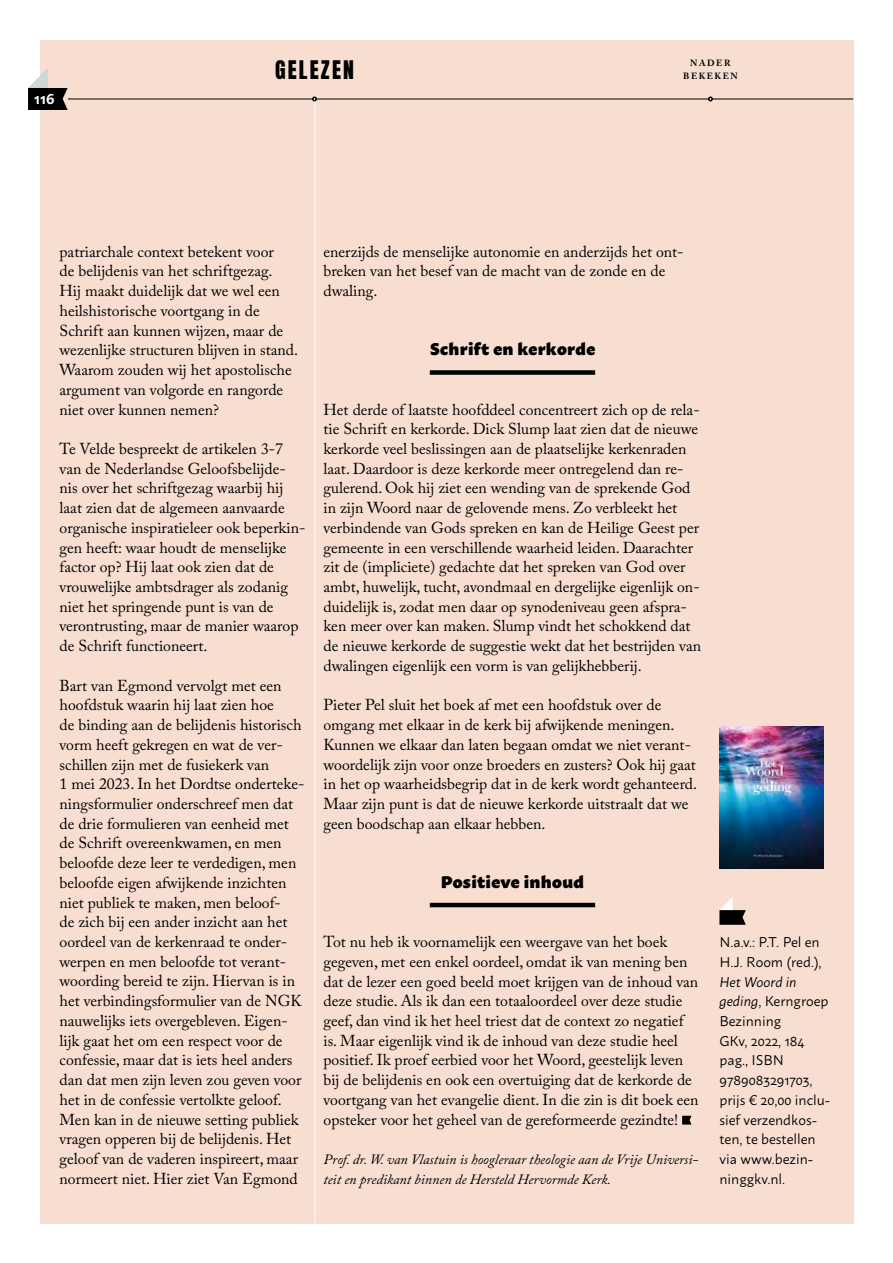
<style>
.page{position:relative;width:893px;height:1263px;background:#fff}
.page>*{position:absolute;margin:0;border:0;box-sizing:border-box;transform-origin:0 0}
.t1{font:21.75px "Anton";letter-spacing:.1em;color:#000}
.t2{font:900 16.8px "Macho";letter-spacing:.02em;color:#000}
.t3{font:15.75px/19.6px "Adobe Caslon Pro";color:#000}
.t4{font:600 15px "Macho";color:#fff}
.t5{font:14.1px/19.6px "Macho";color:#000}
.t6{font:italic 14.1px/19.6px "Adobe Caslon Pro";color:#000}
.t7{font:700 9px "Adobe Caslon Pro";letter-spacing:.165em;color:#000}
.s1{font-style:italic}
</style>
<div class="page">
<div style="left:40px;top:40px;width:813px;height:1183px;background:#f7ded1"></div>
<hr style="left:314px;top:99px;width:1px;height:1124px;background:#fff">
<div style="left:430px;top:370px;width:165px;height:5px;background:#000"></div>
<hr style="left:430px;top:903px;width:165px;height:4px;background:#000">
<svg style="left:682px;top:1116px;width:9px;height:8px"></svg>
<img style="left:719px;top:726px;width:105px;height:142px">
<svg style="left:719px;top:897px;width:27px;height:28px"></svg>
<hr style="left:68px;top:99px;width:785px;height:1px;background:#000">
<svg style="left:312px;top:97px;width:5px;height:4px"></svg>
<svg style="left:708px;top:97px;width:5px;height:4px"></svg>
<svg style="left:28px;top:68px;width:40px;height:42px"></svg>
<p class="t4" style="left:34px;top:85px;width:21px">116</p>
<h1 class="t1" style="left:275px;top:59px;width:80px">GELEZEN</h1>
<p class="t7" style="left:690px;top:57px;width:42px">NADER</p>
<p class="t7" style="left:683px;top:71px;width:56px">BEKEKEN</p>
<p class="t3" style="left:60px;top:241px;width:240px">patriarchale context betekent voor<br>de belijdenis van het schriftgezag.<br>Hij maakt duidelijk dat we wel een heilshistorische voortgang in de Schrift aan kunnen wijzen, maar de wezenlijke structuren blijven in stand.<br>Waarom zouden wij het apostolische argument van volgorde en rangorde niet over kunnen nemen?</p>
<p class="t3" style="left:60px;top:439px;width:247px">Te Velde bespreekt de artikelen 3-7 van de Nederlandse Geloofsbelijde&shy;nis over het schriftgezag waarbij hij laat zien dat de algemeen aanvaarde organische inspiratieleer ook beperkin&shy;gen heeft: waar houdt de menselijke factor op? Hij laat ook zien dat de vrouwelijke ambtsdrager als zodanig niet het springende punt is van de verontrusting, maar de manier waarop de Schrift functioneert.</p>
<p class="t3" style="left:60px;top:675px;width:246px">Bart van Egmond vervolgt met een hoofdstuk waarin hij laat zien hoe<br>de binding aan de belijdenis historisch vorm heeft gekregen en wat de ver&shy;schillen zijn met de fusiekerk van<br>1 mei 2023. In het Dordtse onderteke&shy;ningsformulier onderschreef men dat de drie formulieren van eenheid met de Schrift overeenkwamen, en men beloofde deze leer te verdedigen, men beloofde eigen afwijkende inzichten niet publiek te maken, men beloof-<br>de zich bij een ander inzicht aan het oordeel van de kerkenraad te onder&shy;werpen en men beloofde tot verant&shy;woording bereid te zijn. Hiervan is in het verbindingsformulier van de NGK nauwelijks iets overgebleven. Eigen&shy;lijk gaat het om een respect voor de confessie, maar dat is iets heel anders dan dat men zijn leven zou geven voor het in de confessie vertolkte geloof.<br>Men kan in de nieuwe setting publiek vragen opperen bij de belijdenis. Het geloof van de vaderen inspireert, maar normeert niet. Hier ziet Van Egmond</p>
<p class="t3" style="left:323px;top:241px;width:360px">enerzijds de menselijke autonomie en anderzijds het ont&shy;breken van het besef van de macht van de zonde en de dwaling.</p>
<p class="t2" style="left:430px;top:334px;width:167px">Schrift en kerkorde</p>
<p class="t3" style="left:323px;top:399px;width:379px">Het derde of laatste hoofddeel concentreert zich op de rela&shy;tie Schrift en kerkorde. Dick Slump laat zien dat de nieuwe kerkorde veel beslissingen aan de plaatselijke kerkenraden laat. Daardoor is deze kerkorde meer ontregelend dan re&shy;gulerend. Ook hij ziet een wending van de sprekende God in zijn Woord naar de gelovende mens. Zo verbleekt het verbindende van Gods spreken en kan de Heilige Geest per gemeente in een verschillende waarheid leiden. Daarachter zit de (impliciete) gedachte dat het spreken van God over ambt, huwelijk, tucht, avondmaal en dergelijke eigenlijk on&shy;duidelijk is, zodat men daar op synodeniveau geen afspra&shy;ken meer over kan maken. Slump vindt het schokkend dat de nieuwe kerkorde de suggestie wekt dat het bestrijden van dwalingen eigenlijk een vorm is van gelijkhebberij.</p>
<p class="t3" style="left:323px;top:695px;width:375px">Pieter Pel sluit het boek af met een hoofdstuk over de omgang met elkaar in de kerk bij afwijkende meningen.<br>Kunnen we elkaar dan laten begaan omdat we niet verant&shy;woordelijk zijn voor onze broeders en zusters? Ook hij gaat in het op waarheidsbegrip dat in de kerk wordt gehanteerd.<br>Maar zijn punt is dat de nieuwe kerkorde uitstraalt dat we geen boodschap aan elkaar hebben.</p>
<p class="t2" style="left:441px;top:866px;width:145px">Positieve inhoud</p>
<p class="t3" style="left:323px;top:932px;width:377px">Tot nu heb ik voornamelijk een weergave van het boek gegeven, met een enkel oordeel, omdat ik van mening ben dat de lezer een goed beeld moet krijgen van de inhoud van deze studie. Als ik dan een totaaloordeel over deze studie geef, dan vind ik het heel triest dat de context zo negatief is. Maar eigenlijk vind ik de inhoud van deze studie heel positief. Ik proef eerbied voor het Woord, geestelijk leven bij de belijdenis en ook een overtuiging dat de kerkorde de voortgang van het evangelie dient. In die zin is dit boek een opsteker voor het geheel van de gereformeerde gezindte!</p>
<p class="t6" style="left:323px;top:1149px;width:376px">Prof. dr. W. van Vlastuin is hoogleraar theologie aan de Vrije Universi&shy;teit en predikant binnen de Hersteld Hervormde Kerk.</p>
<p class="t5" style="left:719px;top:931px;width:104px">N.a.v.: P.T. Pel en<br>H.J. Room (red.),</p>
<p class="t5" style="left:719px;top:970px;width:112px"><span class="s1">Het Woord in geding</span>, Kerngroep<br>Bezinning<br>GKv, 2022, 184 pag., ISBN<br>9789083291703, prijs € 20,00 inclu&shy;sief verzendkos&shy;ten, te bestellen via www.bezin&shy;ninggkv.nl.</p>
</div>
